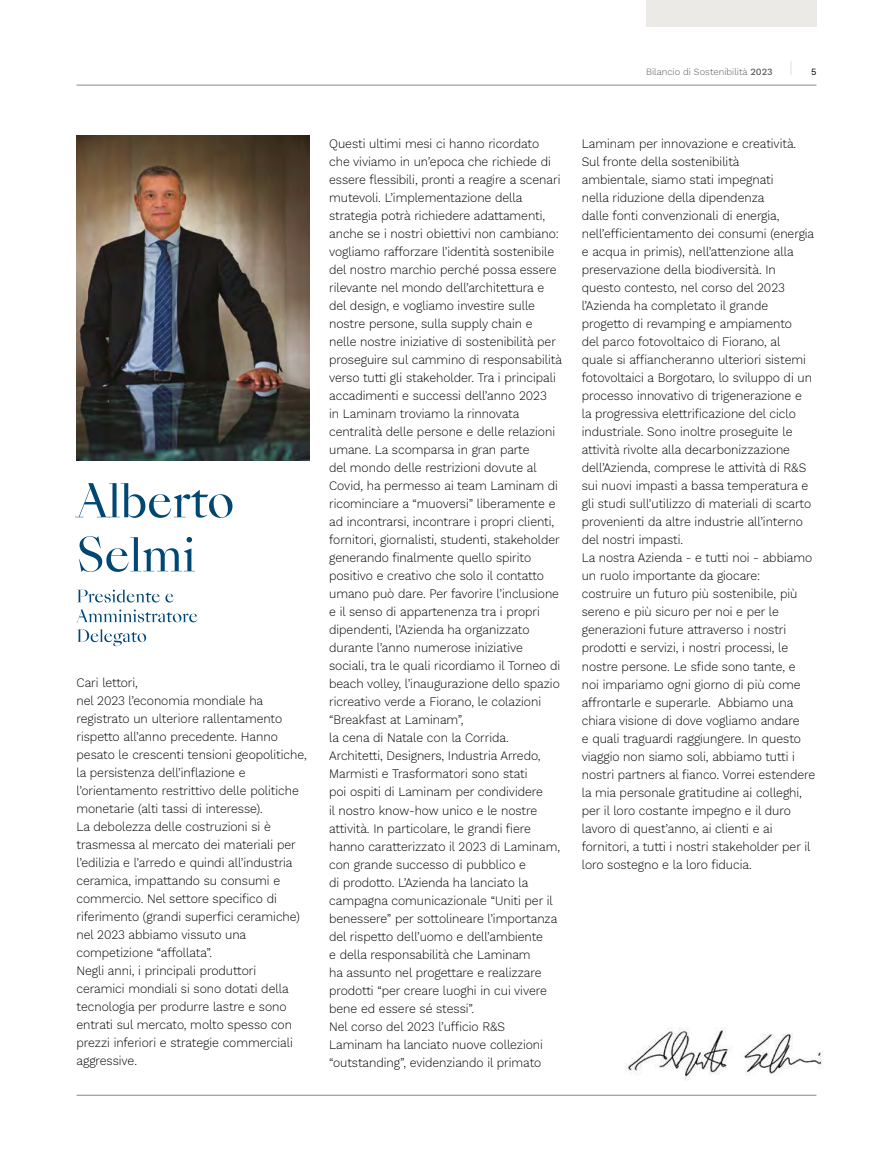
<style>
.page{position:relative;width:893px;height:1149px;background:#fff}
.page>*{position:absolute;margin:0;border:0;box-sizing:border-box;transform-origin:0 0}
.t1{font:300 12.75px/18px "Work Sans";letter-spacing:-.005em;color:#000;scale:.96 1}
.t2{font:300 9.3px "Work Sans";color:#575756}
.t3{font:9.3px "Work Sans";color:#000}
.s1{font-weight:500}
</style>
<div class="page">
<img style="left:625px;top:1027px;width:198px;height:52px">
<img style="left:77px;top:136px;width:233px;height:324px">
<svg style="left:79px;top:536px;width:116px;height:35px"></svg>
<svg style="left:75px;top:483px;width:157px;height:34px"></svg>
<svg style="left:77px;top:629px;width:69px;height:17px"></svg>
<svg style="left:76px;top:609px;width:121px;height:13px"></svg>
<svg style="left:77px;top:589px;width:97px;height:13px"></svg>
<svg style="left:790px;top:61px;width:2px;height:14px"></svg>
<div style="left:646px;top:0;width:170px;height:27px;background:#eceae6"></div>
<hr style="left:77px;top:85px;width:739px;height:1px;background:#878787">
<hr style="left:77px;top:1094px;width:739px;height:1px;background:#878787">
<p class="t2" style="left:646px;top:65px;width:128px">Bilancio di Sostenibilità <span class="s1">2023</span></p>
<p class="t3" style="left:811px;top:65px;width:7px">5</p>
<p class="t1" style="left:77px;top:672px;width:241px">Cari lettori,<br>nel 2023 l’economia mondiale ha registrato un ulteriore rallentamento rispetto all’anno precedente. Hanno pesato le crescenti tensioni geopolitiche, la persistenza dell’inflazione e l’orientamento restrittivo delle politiche monetarie (alti tassi di interesse).<br>La debolezza delle costruzioni si è trasmessa al mercato dei materiali per l’edilizia e l’arredo e quindi all’industria ceramica, impattando su consumi e commercio. Nel settore specifico di riferimento (grandi superfici ceramiche) nel 2023 abbiamo vissuto una competizione “affollata”.<br>Negli anni, i principali produttori ceramici mondiali si sono dotati della tecnologia per produrre lastre e sono entrati sul mercato, molto spesso con prezzi inferiori e strategie commerciali aggressive.</p>
<p class="t1" style="left:329px;top:134px;width:244px">Questi ultimi mesi ci hanno ricordato che viviamo in un’epoca che richiede di essere flessibili, pronti a reagire a scenari mutevoli. L’implementazione della strategia potrà richiedere adattamenti, anche se i nostri obiettivi non cambiano: vogliamo rafforzare l’identità sostenibile del nostro marchio perché possa essere rilevante nel mondo dell’architettura e del design, e vogliamo investire sulle nostre persone, sulla supply chain e nelle nostre iniziative di sostenibilità per proseguire sul cammino di responsabilità verso tutti gli stakeholder. Tra i principali accadimenti e successi dell’anno 2023<br>in Laminam troviamo la rinnovata centralità delle persone e delle relazioni umane. La scomparsa in gran parte<br>del mondo delle restrizioni dovute al Covid, ha permesso ai team Laminam di ricominciare a “muoversi” liberamente e ad incontrarsi, incontrare i propri clienti, fornitori, giornalisti, studenti, stakeholder generando finalmente quello spirito positivo e creativo che solo il contatto umano può dare. Per favorire l’inclusione e il senso di appartenenza tra i propri dipendenti, l’Azienda ha organizzato durante l’anno numerose iniziative sociali, tra le quali ricordiamo il Torneo di beach volley, l’inaugurazione dello spazio ricreativo verde a Fiorano, le colazioni “Breakfast at Laminam”,<br>la cena di Natale con la Corrida.<br>Architetti, Designers, Industria Arredo, Marmisti e Trasformatori sono stati<br>poi ospiti di Laminam per condividere<br>il nostro know-how unico e le nostre attività. In particolare, le grandi fiere hanno caratterizzato il 2023 di Laminam, con grande successo di pubblico e<br>di prodotto. L’Azienda ha lanciato la campagna comunicazionale “Uniti per il benessere” per sottolineare l’importanza del rispetto dell’uomo e dell’ambiente<br>e della responsabilità che Laminam<br>ha assunto nel progettare e realizzare prodotti “per creare luoghi in cui vivere bene ed essere sé stessi”.<br>Nel corso del 2023 l’ufficio R&amp;S<br>Laminam ha lanciato nuove collezioni “outstanding”, evidenziando il primato</p>
<p class="t1" style="left:582px;top:134px;width:245px">Laminam per innovazione e creatività.<br>Sul fronte della sostenibilità<br>ambientale, siamo stati impegnati<br>nella riduzione della dipendenza<br>dalle fonti convenzionali di energia, nell’efficientamento dei consumi (energia e acqua in primis), nell’attenzione alla preservazione della biodiversità. In questo contesto, nel corso del 2023 l’Azienda ha completato il grande progetto di revamping e ampiamento<br>del parco fotovoltaico di Fiorano, al<br>quale si affiancheranno ulteriori sistemi fotovoltaici a Borgotaro, lo sviluppo di un processo innovativo di trigenerazione e<br>la progressiva elettrificazione del ciclo industriale. Sono inoltre proseguite le attività rivolte alla decarbonizzazione dell’Azienda, comprese le attività di R&amp;S sui nuovi impasti a bassa temperatura e gli studi sull’utilizzo di materiali di scarto provenienti da altre industrie all’interno del nostri impasti.<br>La nostra Azienda - e tutti noi - abbiamo un ruolo importante da giocare:<br>costruire un futuro più sostenibile, più sereno e più sicuro per noi e per le generazioni future attraverso i nostri prodotti e servizi, i nostri processi, le nostre persone. Le sfide sono tante, e noi impariamo ogni giorno di più come affrontarle e superarle. Abbiamo una chiara visione di dove vogliamo andare<br>e quali traguardi raggiungere. In questo viaggio non siamo soli, abbiamo tutti i nostri partners al fianco. Vorrei estendere la mia personale gratitudine ai colleghi, per il loro costante impegno e il duro lavoro di quest’anno, ai clienti e ai fornitori, a tutti i nostri stakeholder per il loro sostegno e la loro fiducia.</p>
</div>
